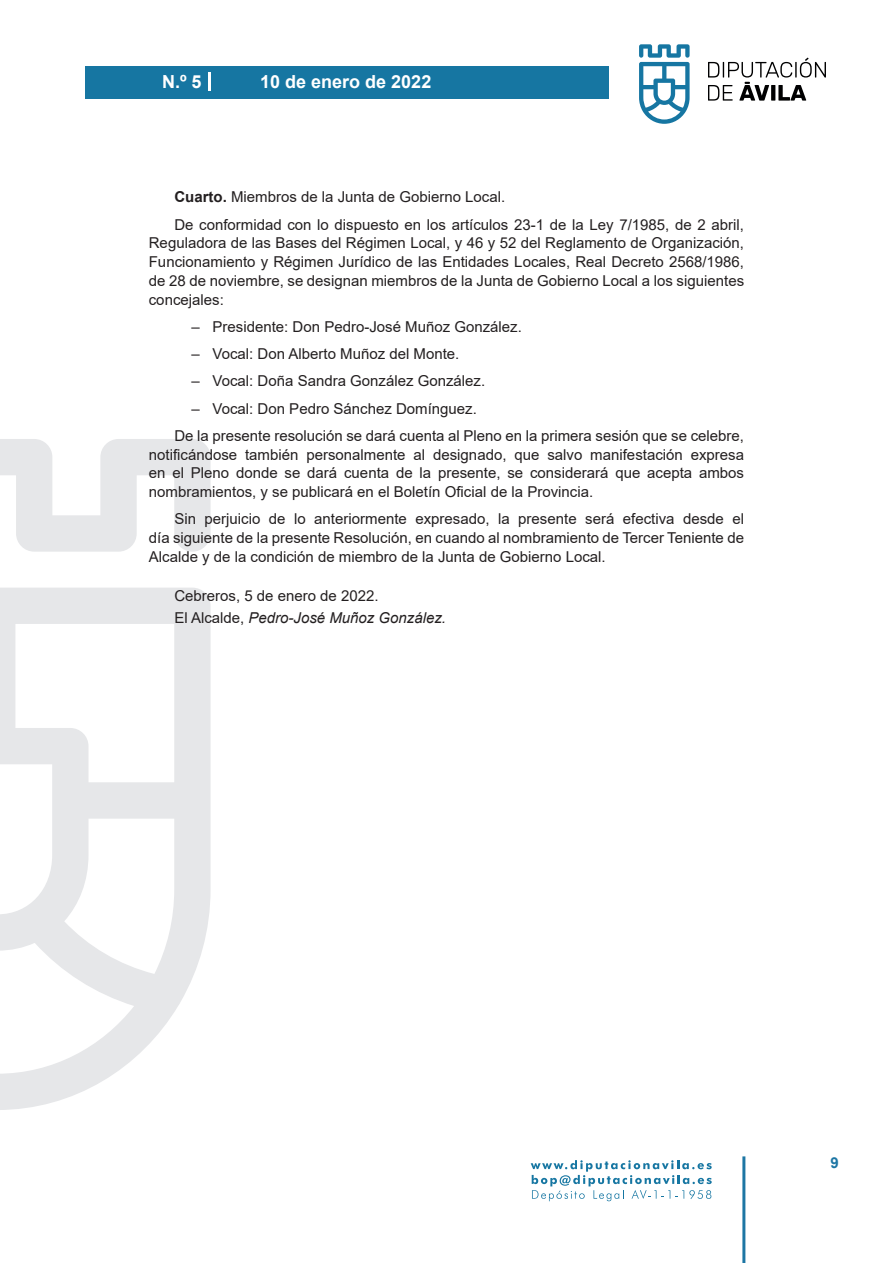
<style>
.page{position:relative;width:893px;height:1263px;background:#fff}
.page>*{position:absolute;margin:0;border:0;box-sizing:border-box;transform-origin:0 0}
.t1{font:700 18px "Arial";color:#fff}
.t2{font:15px/18.8px "Arial";color:#231f20}
.t3{font:700 15px "Arial";color:#1d76a4}
.s1{font-weight:700}
.s2{font-style:italic}
</style>
<div class="page">
<svg style="left:531px;top:1160px;width:181px;height:41px"></svg>
<div style="left:85px;top:66px;width:523px;height:33px;background:#1676a2"></div>
<svg style="left:639px;top:44px;width:51px;height:80px"></svg>
<svg style="left:708px;top:58px;width:118px;height:43px"></svg>
<hr style="left:742px;top:1156px;width:3px;height:107px;background:#1d76a4">
<svg style="left:208px;top:72px;width:2px;height:18px"></svg>
<svg style="left:0;top:439px;width:211px;height:671px"></svg>
<p class="t1" style="left:162px;top:69px;width:41px">N.º 5</p>
<p class="t1" style="left:260px;top:69px;width:173px">10 de enero de 2022</p>
<p class="t2" style="left:174px;top:183px;width:571px;line-height:27.3px"><span class="s1">Cuarto.</span> Miembros de la Junta de Gobierno Local.<br>De conformidad con lo dispuesto en los artículos 23-1 de la Ley 7/1985, de 2 abril,</p>
<p class="t2" style="left:149px;top:234px;width:597px;text-align:justify">Reguladora de las Bases del Régimen Local, y 46 y 52 del Reglamento de Organización, Funcionamiento y Régimen Jurídico de las Entidades Locales, Real Decreto 2568/1986, de 28 de noviembre, se designan miembros de la Junta de Gobierno Local a los siguientes concejales:</p>
<p class="t2" style="left:191px;top:317px;width:332px">– Presidente: Don Pedro-José Muñoz González.</p>
<p class="t2" style="left:191px;top:344px;width:270px">– Vocal: Don Alberto Muñoz del Monte.</p>
<p class="t2" style="left:191px;top:372px;width:295px">– Vocal: Doña Sandra González González.</p>
<p class="t2" style="left:174px;top:395px;width:571px;line-height:27.3px;text-indent:17px">– Vocal: Don Pedro Sánchez Domínguez.<br>De la presente resolución se dará cuenta al Pleno en la primera sesión que se celebre,</p>
<p class="t2" style="left:149px;top:445px;width:597px;text-align:justify">notificándose también personalmente al designado, que salvo manifestación expresa en el Pleno donde se dará cuenta de la presente, se considerará que acepta ambos nombramientos, y se publicará en el Boletín Oficial de la Provincia.</p>
<p class="t2" style="left:149px;top:510px;width:597px;text-align:justify;text-indent:26px">Sin perjuicio de lo anteriormente expresado, la presente será efectiva desde el día siguiente de la presente Resolución, en cuando al nombramiento de Tercer Teniente de Alcalde y de la condición de miembro de la Junta de Gobierno Local.</p>
<p class="t2" style="left:174px;top:585px;width:273px;line-height:22.2px">Cebreros, 5 de enero de 2022.<br>El Alcalde, <span class="s2">Pedro-José Muñoz González.</span></p>
<p class="t3" style="left:831px;top:1152px;width:10px">9</p>
</div>
